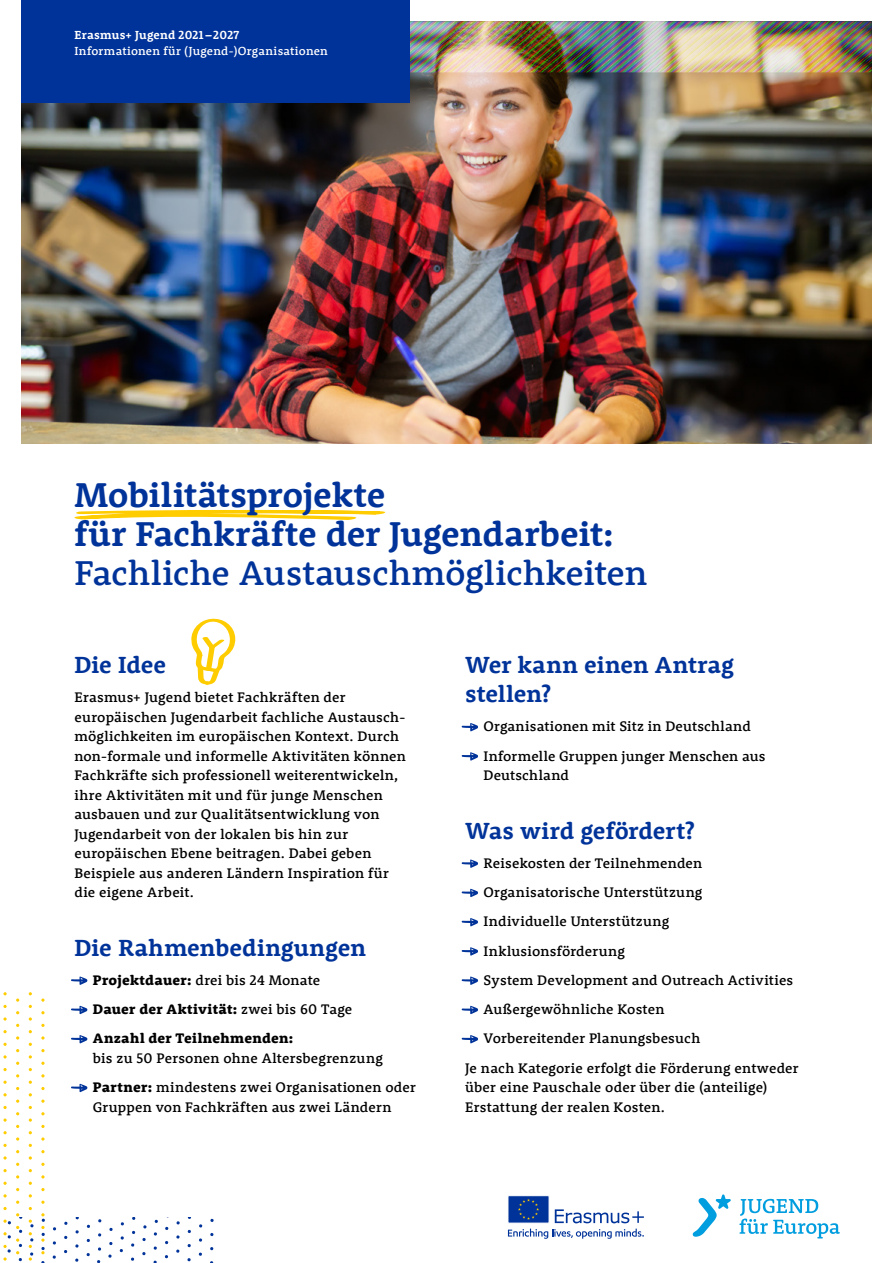
<style>
.page{position:relative;width:893px;height:1263px;background:#fff}
.page>*{position:absolute;margin:0;border:0;box-sizing:border-box;transform-origin:0 0}
.t1{font:700 35.4px/39px "Rooney";letter-spacing:-.005em;color:#039}
.t2{font:500 35.4px "Rooney";letter-spacing:-.005em;color:#039}
.t3{font:700 24px/29.2px "Rooney";color:#039}
.t4{font:500 14.25px/19.5px "Rooney";letter-spacing:.01em;color:#000}
.t5{font:800 14.25px/29.2px "Rooney";letter-spacing:.015em;color:#000}
.t6{font:500 12px "Rooney";letter-spacing:.02em;color:#fff}
.t7{font:700 12px "Rooney";letter-spacing:.02em;color:#fff}
.s1{font-weight:500}
.s2{font-weight:800}
</style>
<div class="page">
<img style="left:21px;top:72px;width:851px;height:372px">
<img style="left:410px;top:21px;width:462px;height:51px">
<div style="left:21px;top:0;width:389px;height:102px;background:#039"></div>
<svg style="left:75px;top:1258px;width:4px;height:4px"></svg>
<svg style="left:86px;top:1253px;width:4px;height:3px"></svg>
<svg style="left:98px;top:1247px;width:3px;height:4px"></svg>
<svg style="left:109px;top:1242px;width:4px;height:3px"></svg>
<svg style="left:120px;top:1236px;width:4px;height:4px"></svg>
<svg style="left:143px;top:1225px;width:4px;height:4px"></svg>
<svg style="left:154px;top:1219px;width:4px;height:4px"></svg>
<svg style="left:52px;top:1255px;width:4px;height:4px"></svg>
<svg style="left:75px;top:1244px;width:4px;height:4px"></svg>
<svg style="left:98px;top:1233px;width:3px;height:4px"></svg>
<svg style="left:109px;top:1227px;width:4px;height:4px"></svg>
<svg style="left:121px;top:1222px;width:3px;height:4px"></svg>
<svg style="left:53px;top:1241px;width:3px;height:4px"></svg>
<svg style="left:64px;top:1235px;width:4px;height:4px"></svg>
<svg style="left:75px;top:1230px;width:4px;height:4px"></svg>
<svg style="left:53px;top:1227px;width:3px;height:4px"></svg>
<svg style="left:64px;top:1221px;width:4px;height:4px"></svg>
<svg style="left:187px;top:1258px;width:4px;height:3px"></svg>
<svg style="left:199px;top:1252px;width:3px;height:4px"></svg>
<svg style="left:176px;top:1249px;width:4px;height:4px"></svg>
<svg style="left:187px;top:1244px;width:4px;height:3px"></svg>
<svg style="left:199px;top:1238px;width:3px;height:4px"></svg>
<svg style="left:210px;top:1233px;width:4px;height:3px"></svg>
<svg style="left:131px;top:1257px;width:3px;height:4px"></svg>
<svg style="left:142px;top:1252px;width:4px;height:3px"></svg>
<svg style="left:153px;top:1246px;width:4px;height:4px"></svg>
<svg style="left:176px;top:1235px;width:4px;height:4px"></svg>
<svg style="left:199px;top:1224px;width:3px;height:4px"></svg>
<svg style="left:210px;top:1218px;width:4px;height:4px"></svg>
<svg style="left:108px;top:1254px;width:4px;height:4px"></svg>
<svg style="left:131px;top:1243px;width:4px;height:4px"></svg>
<svg style="left:142px;top:1238px;width:4px;height:3px"></svg>
<svg style="left:154px;top:1232px;width:3px;height:4px"></svg>
<svg style="left:165px;top:1226px;width:4px;height:4px"></svg>
<svg style="left:176px;top:1221px;width:4px;height:4px"></svg>
<svg style="left:41px;top:1213px;width:4px;height:41px"></svg>
<svg style="left:41px;top:1200px;width:4px;height:4px"></svg>
<svg style="left:41px;top:1188px;width:4px;height:3px"></svg>
<svg style="left:41px;top:1163px;width:4px;height:3px"></svg>
<svg style="left:41px;top:1150px;width:4px;height:3px"></svg>
<svg style="left:41px;top:1137px;width:4px;height:4px"></svg>
<svg style="left:41px;top:1125px;width:4px;height:3px"></svg>
<svg style="left:41px;top:1112px;width:4px;height:3px"></svg>
<svg style="left:41px;top:1099px;width:4px;height:4px"></svg>
<svg style="left:41px;top:1087px;width:4px;height:3px"></svg>
<svg style="left:41px;top:1062px;width:4px;height:3px"></svg>
<svg style="left:41px;top:1049px;width:4px;height:3px"></svg>
<svg style="left:41px;top:1024px;width:4px;height:3px"></svg>
<svg style="left:41px;top:1011px;width:4px;height:3px"></svg>
<svg style="left:41px;top:998px;width:4px;height:4px"></svg>
<svg style="left:29px;top:1219px;width:5px;height:41px"></svg>
<svg style="left:29px;top:1118px;width:3px;height:4px"></svg>
<svg style="left:29px;top:1017px;width:3px;height:4px"></svg>
<svg style="left:3px;top:992px;width:20px;height:269px"></svg>
<svg style="left:74px;top:509px;width:312px;height:11px"></svg>
<svg style="left:191px;top:618px;width:45px;height:67px"></svg>
<svg style="left:71px;top:976px;width:16px;height:9px"></svg>
<svg style="left:71px;top:1006px;width:16px;height:8px"></svg>
<svg style="left:71px;top:1035px;width:16px;height:8px"></svg>
<svg style="left:71px;top:1084px;width:16px;height:8px"></svg>
<svg style="left:739px;top:1199px;width:101px;height:39px"></svg>
<svg style="left:693px;top:1194px;width:38px;height:43px"></svg>
<div style="left:508px;top:1195px;width:41px;height:28px;background:#039;border:1px solid #fff"></div>
<svg style="left:508px;top:1199px;width:136px;height:40px"></svg>
<svg style="left:462px;top:723px;width:16px;height:8px"></svg>
<svg style="left:462px;top:752px;width:16px;height:9px"></svg>
<svg style="left:462px;top:859px;width:16px;height:9px"></svg>
<svg style="left:462px;top:889px;width:16px;height:8px"></svg>
<svg style="left:462px;top:918px;width:16px;height:8px"></svg>
<svg style="left:462px;top:947px;width:16px;height:9px"></svg>
<svg style="left:462px;top:976px;width:16px;height:9px"></svg>
<svg style="left:462px;top:1006px;width:16px;height:8px"></svg>
<svg style="left:462px;top:1035px;width:16px;height:8px"></svg>
<p class="t7" style="left:74px;top:27px;width:166px">Erasmus+ Jugend 2021 – 2027</p>
<p class="t6" style="left:74px;top:43px;width:255px">Informationen für (Jugend-)Organisationen</p>
<h1 class="t1" style="left:74px;top:474px;width:541px">Mobilitätsprojekte<br>für Fachkräfte der Jugendarbeit:</h1>
<h1 class="t2" style="left:74px;top:550px;width:574px">Fachliche Austauschmöglichkeiten</h1>
<h2 class="t3" style="left:74px;top:649px;width:93px">Die Idee</h2>
<p class="t4" style="left:74px;top:687px;width:333px">Erasmus+ Jugend bietet Fachkräften der europäischen Jugendarbeit fachliche Austausch&shy;möglichkeiten im europäischen Kontext. Durch non-formale und informelle Aktivitäten können Fachkräfte sich professionell weiterentwickeln, ihre Aktivitäten mit und für junge Menschen ausbauen und zur Qualitätsentwicklung von Jugendarbeit von der lokalen bis hin zur europäischen Ebene beitragen. Dabei geben Beispiele aus anderen Ländern Inspiration für die eigene Arbeit.</p>
<h2 class="t3" style="left:74px;top:932px;width:293px">Die Rahmenbedingungen</h2>
<p class="t5" style="left:93px;top:965px;width:261px">Projektdauer: <span class="s1">drei bis 24 Monate<br></span>Dauer der Aktivität: <span class="s1">zwei bis 60 Tage<br></span>Anzahl der Teilnehmenden:</p>
<p class="t4" style="left:93px;top:1043px;width:324px;line-height:29.2px">bis zu 50 Personen ohne Altersbegrenzung<br><span class="s2">Partner:</span> mindestens zwei Organisationen oder</p>
<p class="t4" style="left:93px;top:1096px;width:300px">Gruppen von Fachkräften aus zwei Ländern</p>
<h2 class="t3" style="left:465px;top:649px;width:270px">Wer kann einen Antrag stellen?</h2>
<p class="t4" style="left:483px;top:711px;width:284px;line-height:29.2px">Organisationen mit Sitz in Deutschland<br>Informelle Gruppen junger Menschen aus</p>
<p class="t4" style="left:483px;top:765px;width:87px">Deutschland</p>
<h2 class="t3" style="left:465px;top:815px;width:231px">Was wird gefördert?</h2>
<p class="t4" style="left:483px;top:853px;width:220px">Reisekosten der Teilnehmenden</p>
<p class="t4" style="left:483px;top:882px;width:220px">Organisatorische Unterstützung</p>
<p class="t4" style="left:483px;top:911px;width:187px">Individuelle Unterstützung</p>
<p class="t4" style="left:483px;top:940px;width:143px">Inklusionsförderung</p>
<p class="t4" style="left:483px;top:970px;width:311px">System Development and Outreach Activities</p>
<p class="t4" style="left:483px;top:999px;width:183px">Außergewöhnliche Kosten</p>
<p class="t4" style="left:483px;top:1028px;width:218px">Vorbereitender Planungsbesuch</p>
<p class="t4" style="left:465px;top:1057px;width:335px">Je nach Kategorie erfolgt die Förderung entweder</p>
<p class="t4" style="left:465px;top:1077px;width:304px">über eine Pauschale oder über die (anteilige)<br>Erstattung der realen Kosten.</p>
</div>
